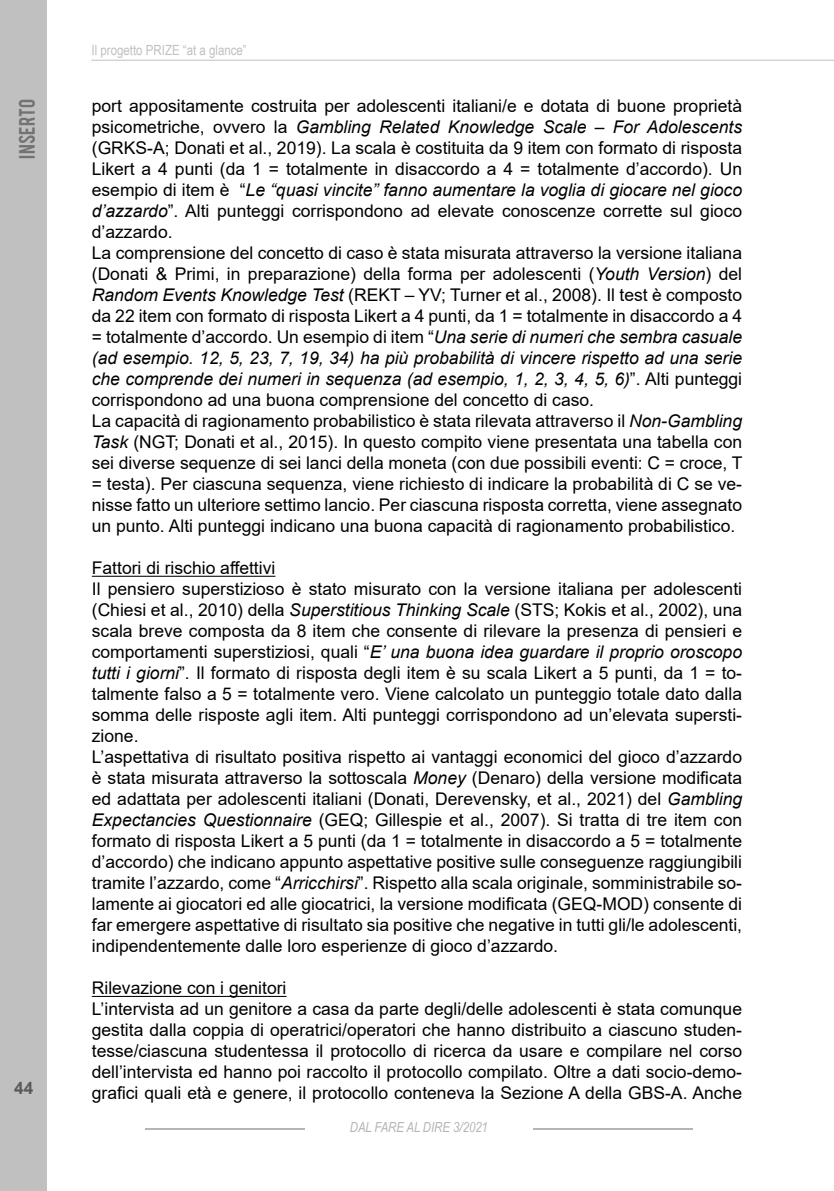
<style>
.page{position:relative;width:834px;height:1191px;background:#fff}
.page>*{position:absolute;margin:0;border:0;box-sizing:border-box;transform-origin:0 0}
.t1{font:17.5px/21px "Arial";color:#000}
.t2{font:17.5px "Bebas";letter-spacing:.01em;color:#727272}
.t3{font:700 17.32px "Arial";color:#5a5a5a}
.t4{font:14px "Arial Narrow";color:#c0c0c0}
.t5{font:italic 13.83px "Arial Narrow";color:#b5b5b5}
.s1{font-style:italic}
</style>
<div class="page">
<div style="left:0;top:0;width:47px;height:1191px;background:#c0c0c0"></div>
<hr style="left:533px;top:1128px;width:159px;height:2px;background:#b5b5b5">
<hr style="left:145px;top:1128px;width:160px;height:2px;background:#b5b5b5">
<hr style="left:92px;top:576px;width:183px;height:1px;background:#000">
<hr style="left:92px;top:996px;width:194px;height:1px;background:#000">
<hr style="left:91px;top:60px;width:742px;height:1px;background:#c0c0c0">
<p class="t2" style="left:14px;top:159px;width:61px;rotate:-90deg">INSERTO</p>
<p class="t3" style="left:14px;top:1075px;width:21px">44</p>
<p class="t4" style="left:92px;top:40px;width:157px">Il progetto PRIZE “at a glance”</p>
<p class="t1" style="left:92px;top:95px;width:652px">port appositamente costruita per adolescenti italiani/e e dotata di buone proprietà psicometriche, ovvero la <span class="s1">Gambling Related Knowledge Scale – For Adolescents </span>(GRKS-A; Donati et al., 2019). La scala è costituita da 9 item con formato di risposta Likert a 4 punti (da 1 = totalmente in disaccordo a 4 = totalmente d’accordo). Un esempio di item è “<span class="s1">Le “quasi vincite” fanno aumentare la voglia di giocare nel gioco d’azzardo</span>”. Alti punteggi corrispondono ad elevate conoscenze corrette sul gioco d’azzardo.<br>La comprensione del concetto di caso è stata misurata attraverso la versione italiana (Donati &amp; Primi, in preparazione) della forma per adolescenti (<span class="s1">Youth Version</span>) del <span class="s1">Random Events Knowledge Test</span> (REKT – YV; Turner et al., 2008). Il test è composto da 22 item con formato di risposta Likert a 4 punti, da 1 = totalmente in disaccordo a 4 = totalmente d’accordo. Un esempio di item “<span class="s1">Una serie di numeri che sembra casuale (ad esempio. 12, 5, 23, 7, 19, 34) ha più probabilità di vincere rispetto ad una serie che comprende dei numeri in sequenza (ad esempio, 1, 2, 3, 4, 5, 6)</span>”. Alti punteggi corrispondono ad una buona comprensione del concetto di caso.<br>La capacità di ragionamento probabilistico è stata rilevata attraverso il <span class="s1">Non-Gambling Task</span> (NGT; Donati et al., 2015). In questo compito viene presentata una tabella con sei diverse sequenze di sei lanci della moneta (con due possibili eventi: C = croce, T = testa). Per ciascuna sequenza, viene richiesto di indicare la probabilità di C se ve&shy;nisse fatto un ulteriore settimo lancio. Per ciascuna risposta corretta, viene assegnato un punto. Alti punteggi indicano una buona capacità di ragionamento probabilistico.</p>
<p class="t1" style="left:92px;top:557px;width:651px">Fattori di rischio affettivi<br>Il pensiero superstizioso è stato misurato con la versione italiana per adolescenti (Chiesi et al., 2010) della <span class="s1">Superstitious Thinking Scale</span> (STS; Kokis et al., 2002), una scala breve composta da 8 item che consente di rilevare la presenza di pensieri e comportamenti superstiziosi, quali “<span class="s1">E’ una buona idea guardare il proprio oroscopo tutti i giorni</span>”. Il formato di risposta degli item è su scala Likert a 5 punti, da 1 = to&shy;talmente falso a 5 = totalmente vero. Viene calcolato un punteggio totale dato dalla somma delle risposte agli item. Alti punteggi corrispondono ad un’elevata supersti&shy;zione.<br>L’aspettativa di risultato positiva rispetto ai vantaggi economici del gioco d’azzardo è stata misurata attraverso la sottoscala <span class="s1">Money</span> (Denaro) della versione modificata ed adattata per adolescenti italiani (Donati, Derevensky, et al., 2021) del <span class="s1">Gambling Expectancies Questionnaire</span> (GEQ; Gillespie et al., 2007). Si tratta di tre item con formato di risposta Likert a 5 punti (da 1 = totalmente in disaccordo a 5 = totalmente d’accordo) che indicano appunto aspettative positive sulle conseguenze raggiungibili tramite l’azzardo, come “<span class="s1">Arricchirsi</span>”. Rispetto alla scala originale, somministrabile so&shy;lamente ai giocatori ed alle giocatrici, la versione modificata (GEQ-MOD) consente di far emergere aspettative di risultato sia positive che negative in tutti gli/le adolescenti, indipendentemente dalle loro esperienze di gioco d’azzardo.</p>
<p class="t1" style="left:92px;top:977px;width:651px">Rilevazione con i genitori<br>L’intervista ad un genitore a casa da parte degli/delle adolescenti è stata comunque gestita dalla coppia di operatrici/operatori che hanno distribuito a ciascuno studen&shy;tesse/ciascuna studentessa il protocollo di ricerca da usare e compilare nel corso dell’intervista ed hanno poi raccolto il protocollo compilato. Oltre a dati socio-demo&shy;grafici quali età e genere, il protocollo conteneva la Sezione A della GBS-A. Anche</p>
<p class="t5" style="left:350px;top:1117px;width:140px">DAL FARE AL DIRE 3/2021</p>
</div>
